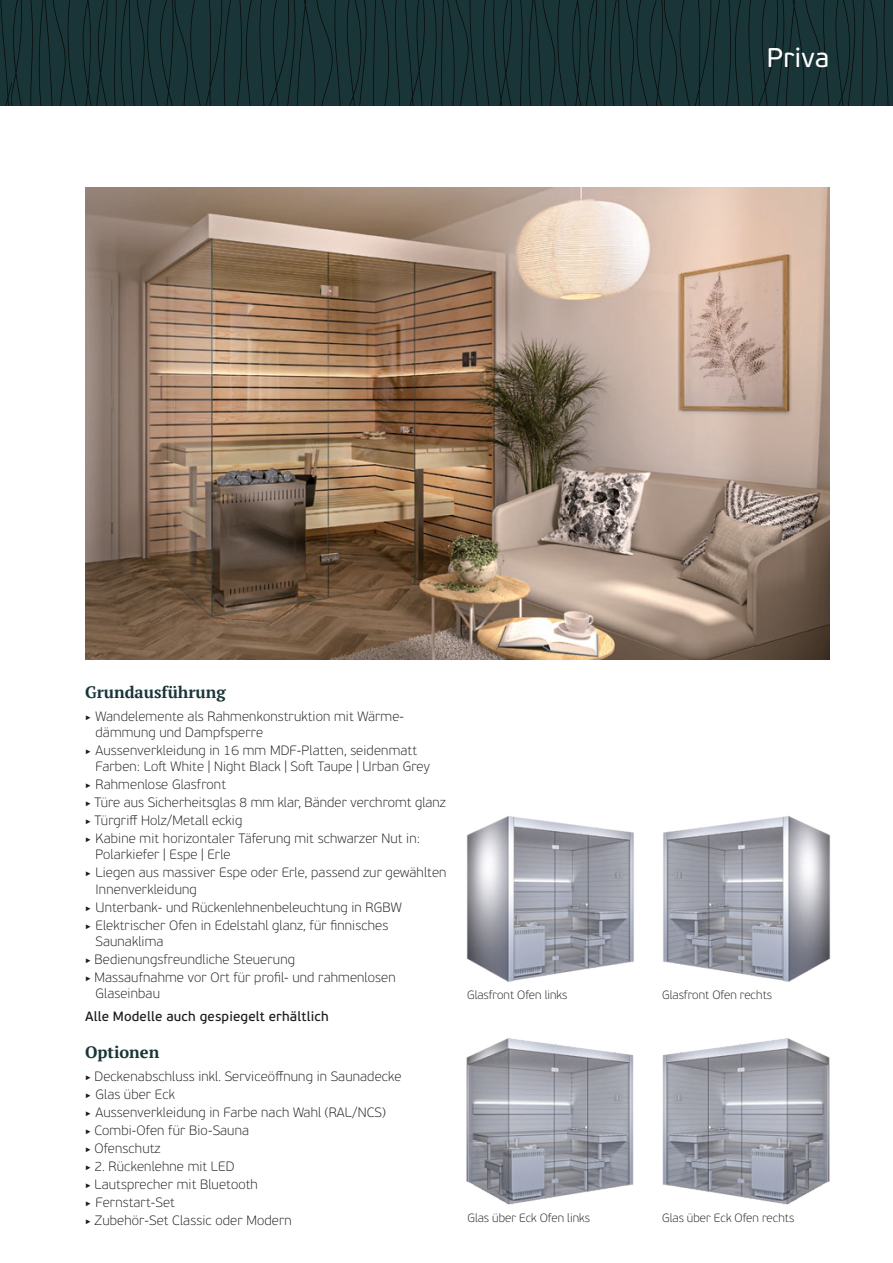
<style>
.page{position:relative;width:893px;height:1263px;background:#fff}
.page>*{position:absolute;margin:0;border:0;box-sizing:border-box;transform-origin:0 0}
.t1{font:27px "PF Beau Sans Pro";color:#fff}
.t2{font:700 16.5px "PT Serif";color:#193537}
.t3{font:100 13.5px/18px "PF Beau Sans Pro";letter-spacing:.01em;color:#1d1d1b}
.t4{font:13.5px "PF Beau Sans Pro Bbook";letter-spacing:.01em;color:#1d1d1b}
.t5{font:100 12px "PF Beau Sans Pro";color:#1d1d1b}
</style>
<div class="page">
<svg style="left:0;top:0;width:893px;height:105px"></svg>
<img style="left:86px;top:187px;width:743px;height:472px">
<img style="left:663px;top:816px;width:168px;height:166px">
<img style="left:662px;top:1038px;width:168px;height:167px">
<img style="left:466px;top:816px;width:168px;height:166px">
<img style="left:466px;top:1038px;width:168px;height:167px">
<h1 class="t1" style="left:767px;top:42px;width:64px">Priva</h1>
<p class="t2" style="left:85px;top:681px;width:142px">Grundausführung</p>
<p class="t3" style="left:96px;top:708px;width:310px;line-height:16.2px;text-indent:-11px">‣ Wandelemente als Rahmenkonstruktion mit Wärme&shy;dämmung und Dampfsperre</p>
<p class="t3" style="left:96px;top:742px;width:336px;line-height:16.2px;text-indent:-11px">‣ Aussenverkleidung in 16 mm MDF-Platten, seidenmatt<br>Farben: Loft White | Night Black | Soft Taupe | Urban Grey</p>
<p class="t3" style="left:85px;top:776px;width:362px">‣ Rahmenlose Glasfront<br>‣ Türe aus Sicherheitsglas 8 mm klar, Bänder verchromt glanz ‣ Türgriff Holz/Metall eckig<br>‣ Kabine mit horizontaler Täferung mit schwarzer Nut in:</p>
<p class="t3" style="left:85px;top:846px;width:363px;text-indent:11px">Polarkiefer | Espe | Erle<br>‣ Liegen aus massiver Espe oder Erle, passend zur gewählten</p>
<p class="t3" style="left:85px;top:880px;width:318px;text-indent:11px">Innenverkleidung<br>‣ Unterbank- und Rückenlehnenbeleuchtung in RGBW ‣ Elektrischer Ofen in Edelstahl glanz, für finnisches</p>
<p class="t3" style="left:85px;top:932px;width:312px;text-indent:11px">Saunaklima<br>‣ Bedienungsfreundliche Steuerung<br>‣ Massaufnahme vor Ort für profil- und rahmenlosen</p>
<p class="t3" style="left:96px;top:984px;width:66px">Glaseinbau</p>
<p class="t4" style="left:85px;top:1008px;width:245px">Alle Modelle auch gespiegelt erhältlich</p>
<p class="t2" style="left:85px;top:1041px;width:76px">Optionen</p>
<p class="t3" style="left:85px;top:1067px;width:318px">‣ Deckenabschluss inkl. Serviceöffnung in Saunadecke ‣ Glas über Eck<br>‣ Aussenverkleidung in Farbe nach Wahl (RAL/NCS)<br>‣ Combi-Ofen für Bio-Sauna<br>‣ Ofenschutz<br>‣ 2. Rückenlehne mit LED<br>‣ Lautsprecher mit Bluetooth<br>‣ Fernstart-Set<br>‣ Zubehör-Set Classic oder Modern</p>
<p class="t5" style="left:467px;top:988px;width:102px">Glasfront Ofen links</p>
<p class="t5" style="left:468px;top:1211px;width:124px">Glas über Eck Ofen links</p>
<p class="t5" style="left:662px;top:988px;width:111px">Glasfront Ofen rechts</p>
<p class="t5" style="left:662px;top:1211px;width:133px">Glas über Eck Ofen rechts</p>
</div>
